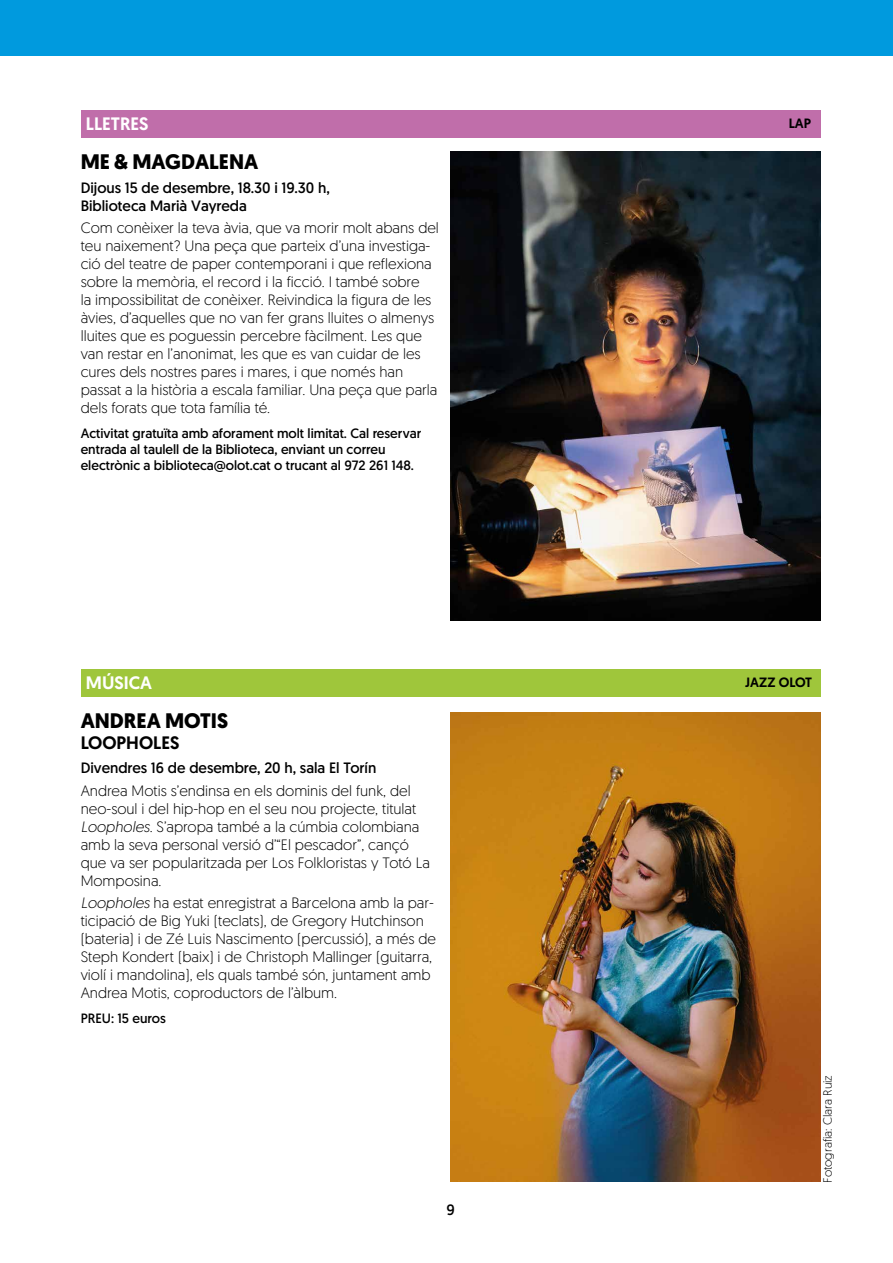
<style>
.page{position:relative;width:893px;height:1263px;background:#fff}
.page>*{position:absolute;margin:0;border:0;box-sizing:border-box;transform-origin:0 0}
.t1{font:700 21px "Geomanist";color:#000}
.t2{font:500 18px "Geomanist";color:#fff}
.t3{font:500 18px "Geomanist";color:#000}
.t4{font:300 15px/18px "Geomanist";color:#000}
.t5{font:15px/18px "Geomanist";color:#000}
.t6{font:13.5px/16.2px "Geomanist";color:#000}
.t7{font:500 13.5px "Geomanist";color:#000}
.t8{font:300 12px "Geomanist";color:#000}
.s1{font-style:italic}
</style>
<div class="page">
<div style="left:0;top:0;width:893px;height:55px;background:#009ade"></div>
<div style="left:81px;top:111px;width:740px;height:27px;background:#c06eaa"></div>
<div style="left:81px;top:670px;width:740px;height:27px;background:#9fc63b"></div>
<img style="left:451px;top:152px;width:370px;height:469px">
<img style="left:451px;top:712px;width:370px;height:469px">
<p class="t2" style="left:86px;top:112px;width:64px">LLETRES</p>
<h1 class="t1" style="left:81px;top:147px;width:179px">ME &amp; MAGDALENA</h1>
<p class="t5" style="left:81px;top:178px;width:251px">Dijous 15 de desembre, 18.30 i 19.30 h,<br>Biblioteca Marià Vayreda</p>
<p class="t4" style="left:81px;top:218px;width:360px">Com conèixer la teva àvia, que va morir molt abans del teu naixement? Una peça que parteix d’una investiga&shy;ció del teatre de paper contemporani i que reflexiona sobre la memòria, el record i la ficció. I també sobre<br>la impossibilitat de conèixer. Reivindica la figura de les àvies, d’aquelles que no van fer grans lluites o almenys lluites que es poguessin percebre fàcilment. Les que van restar en l’anonimat, les que es van cuidar de les cures dels nostres pares i mares, i que només han passat a la història a escala familiar. Una peça que parla dels forats que tota família té.</p>
<p class="t6" style="left:81px;top:424px;width:342px">Activitat gratuïta amb aforament molt limitat. Cal reservar entrada al taulell de la Biblioteca, enviant un correu electrònic a biblioteca@olot.cat o trucant al 972 261 148.</p>
<p class="t2" style="left:86px;top:671px;width:68px">MÚSICA</p>
<h1 class="t1" style="left:81px;top:706px;width:149px">ANDREA MOTIS</h1>
<p class="t3" style="left:81px;top:731px;width:100px">LOOPHOLES</p>
<p class="t5" style="left:81px;top:759px;width:297px">Divendres 16 de desembre, 20 h, sala El Torín</p>
<p class="t4" style="left:81px;top:781px;width:351px">Andrea Motis s’endinsa en els dominis del funk, del neo-soul i del hip-hop en el seu nou projecte, titulat <span class="s1">Loopholes</span>. S’apropa també a la cúmbia colombiana amb la seva personal versió d’“El pescador”, cançó que va ser popularitzada per Los Folkloristas y Totó La Momposina.</p>
<p class="t4" style="left:81px;top:893px;width:357px"><span class="s1">Loopholes</span> ha estat enregistrat a Barcelona amb la par&shy;ticipació de Big Yuki (teclats), de Gregory Hutchinson (bateria) i de Zé Luis Nascimento (percussió), a més de Steph Kondert (baix) i de Christoph Mallinger (guitarra, violí i mandolina), els quals també són, juntament amb Andrea Motis, coproductors de l’àlbum.</p>
<p class="t6" style="left:81px;top:1009px;width:87px">PREU: 15 euros</p>
<p class="t5" style="left:446px;top:1200px;width:10px">9</p>
<p class="t7" style="left:789px;top:115px;width:24px">LAP</p>
<p class="t7" style="left:745px;top:674px;width:68px">JAZZ OLOT</p>
<p class="t8" style="left:820px;top:1182px;width:109px;rotate:-90deg">Fotografia: Clara Ruiz</p>
</div>
